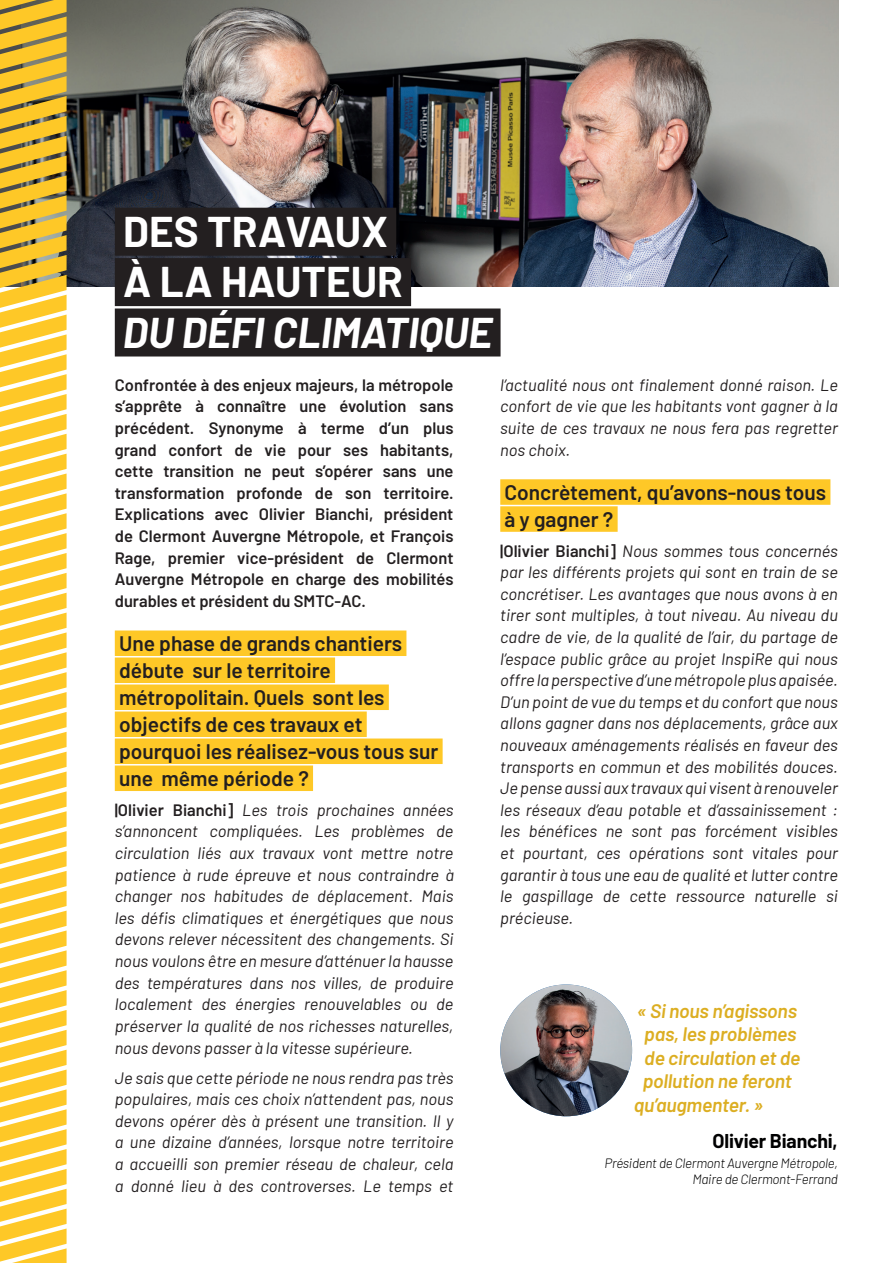
<style>
.page{position:relative;width:893px;height:1263px;background:#fff}
.page>*{position:absolute;margin:0;border:0;box-sizing:border-box;transform-origin:0 0}
.t1{font:700 42px/50.4px "Barlow";color:#fff}
.t2{font:italic 700 42px "Barlow";color:#fff}
.t3{font:600 21px/27px "Barlow";color:#231f20}
.t4{font:italic 600 19.5px "Barlow";letter-spacing:-.01em;color:#dcae22}
.t5{font:700 19.5px "Barlow";letter-spacing:-.01em;color:#000001}
.t6{font:italic 16.5px/21.6px "Barlow";color:#231f20;text-align:justify}
.t7{font:600 16.5px/21.6px "Barlow";color:#231f20;text-align:justify}
.t8{font:italic 300 13.5px/16.2px "Barlow";letter-spacing:-.02em;color:#000001;text-align:right}
.s1{font-weight:600;font-style:normal}
</style>
<div class="page">
<img style="left:67px;top:0;width:772px;height:287px">
<div style="left:115px;top:630px;width:291px;height:26px;background:#fec827"></div>
<div style="left:115px;top:657px;width:220px;height:26px;background:#fec827"></div>
<div style="left:115px;top:684px;width:274px;height:26px;background:#fec827"></div>
<div style="left:115px;top:711px;width:252px;height:26px;background:#fec827"></div>
<div style="left:115px;top:738px;width:328px;height:26px;background:#fec827"></div>
<div style="left:115px;top:765px;width:198px;height:26px;background:#fec827"></div>
<div style="left:500px;top:479px;width:330px;height:26px;background:#fec827"></div>
<div style="left:500px;top:506px;width:118px;height:26px;background:#fec827"></div>
<div style="left:115px;top:208px;width:281px;height:48px;background:#231f20"></div>
<div style="left:115px;top:258px;width:296px;height:48px;background:#231f20"></div>
<div style="left:115px;top:308px;width:386px;height:48px;background:#231f20"></div>
<img style="left:500px;top:984px;width:132px;height:132px;border-radius:66px">
<svg style="left:0;top:0;width:67px;height:1263px;background:#f5cc51"></svg>
<h1 class="t1" style="left:123px;top:203px;width:281px">DES TRAVAUX<br>À LA HAUTEUR</h1>
<h1 class="t2" style="left:123px;top:301px;width:371px">DU DÉFI CLIMATIQUE</h1>
<p class="t7" style="left:115px;top:373px;width:340px">Confrontée à des enjeux majeurs, la métropole s’apprête à connaître une évolution sans précédent. Synonyme à terme d’un plus grand confort de vie pour ses habitants, cette transition ne peut s’opérer sans une transformation profonde de son territoire.<br>Explications avec Olivier Bianchi, président de Clermont Auvergne Métropole, et François Rage, premier vice-président de Clermont Auvergne Métropole en charge des mobilités durables et président du SMTC-AC.</p>
<p class="t3" style="left:119px;top:628px;width:321px">Une phase de grands chantiers débute sur le territoire métropolitain. Quels sont les objectifs de ces travaux et pourquoi les réalisez-vous tous sur une même période ?</p>
<p class="t6" style="left:115px;top:798px;width:340px"><span class="s1">|Olivier Bianchi]</span> Les trois prochaines années s’annoncent compliquées. Les problèmes de circulation liés aux travaux vont mettre notre patience à rude épreuve et nous contraindre à changer nos habitudes de déplacement. Mais les défis climatiques et énergétiques que nous devons relever nécessitent des changements. Si nous voulons être en mesure d’atténuer la hausse des températures dans nos villes, de produire localement des énergies renouvelables ou de préserver la qualité de nos richesses naturelles, nous devons passer à la vitesse supérieure.</p>
<p class="t6" style="left:115px;top:1065px;width:340px">Je sais que cette période ne nous rendra pas très populaires, mais ces choix n’attendent pas, nous devons opérer dès à présent une transition. Il y a une dizaine d’années, lorsque notre territoire a accueilli son premier réseau de chaleur, cela a donné lieu à des controverses. Le temps et</p>
<p class="t6" style="left:500px;top:373px;width:339px">l’actualité nous ont finalement donné raison. Le confort de vie que les habitants vont gagner à la suite de ces travaux ne nous fera pas regretter nos choix.</p>
<p class="t3" style="left:504px;top:477px;width:323px">Concrètement, qu’avons-nous tous à y gagner ?</p>
<p class="t6" style="left:500px;top:539px;width:339px"><span class="s1">|Olivier Bianchi]</span> Nous sommes tous concernés par les différents projets qui sont en train de se concrétiser. Les avantages que nous avons à en tirer sont multiples, à tout niveau. Au niveau du cadre de vie, de la qualité de l’air, du partage de l’espace public grâce au projet InspiRe qui nous offre la perspective d’une métropole plus apaisée.<br>D’un point de vue du temps et du confort que nous allons gagner dans nos déplacements, grâce aux nouveaux aménagements réalisés en faveur des transports en commun et des mobilités douces.<br>Je pense aussi aux travaux qui visent à renouveler les réseaux d’eau potable et d’assainissement : les bénéfices ne sont pas forcément visibles et pourtant, ces opérations sont vitales pour garantir à tous une eau de qualité et lutter contre le gaspillage de cette ressource naturelle si précieuse.</p>
<p class="t4" style="left:637px;top:996px;width:162px">« Si nous n’agissons</p>
<p class="t4" style="left:644px;top:1020px;width:154px">pas, les problèmes</p>
<p class="t4" style="left:644px;top:1043px;width:158px">de circulation et de</p>
<p class="t4" style="left:643px;top:1067px;width:151px">pollution ne feront</p>
<p class="t4" style="left:634px;top:1090px;width:131px">qu’augmenter. »</p>
<p class="t5" style="left:712px;top:1126px;width:127px">Olivier Bianchi,</p>
<p class="t8" style="left:605px;top:1154px;width:235px">Président de Clermont Auvergne Métropole,<br>Maire de Clermont-Ferrand</p>
</div>
